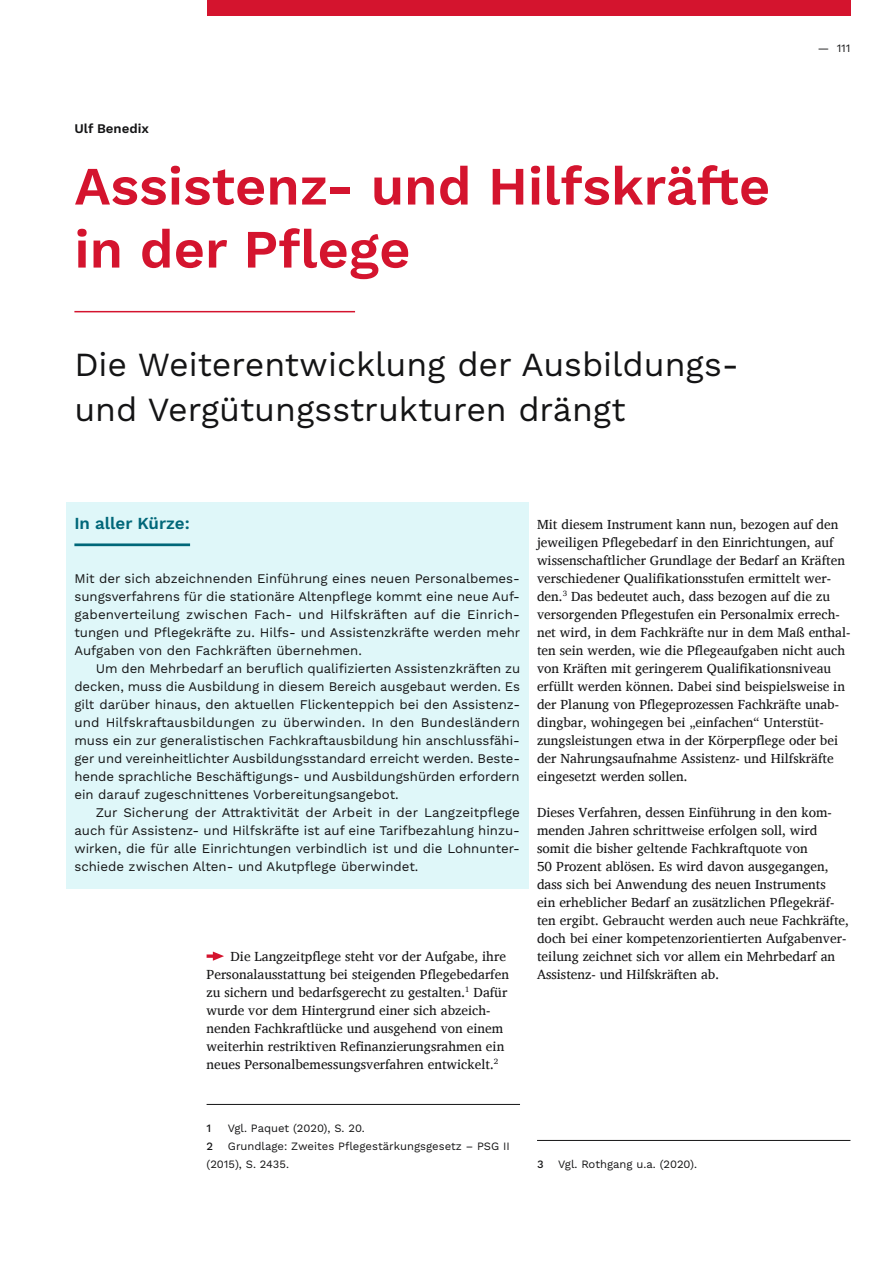
<style>
.page{position:relative;width:893px;height:1263px;background:#fff}
.page>*{position:absolute;margin:0;border:0;box-sizing:border-box;transform-origin:0 0}
.t1{font:600 54px/63px "Work Sans";color:#d4142e}
.t2{font:33.75px/45px "Work Sans";color:#141415}
.t3{font:600 16.8px "Work Sans";color:#006779}
.t4{font:13.5px/18px "Charis SIL";color:#141415}
.t5{font:13.2px/18px "Work Sans";color:#141415;text-align:justify}
.t6{font:600 13.2px "Work Sans";color:#141415}
.t7{font:11.25px/18px "Work Sans";color:#141415}
.t8{font:500 11.25px "Work Sans";color:#141415}
</style>
<div class="page">
<div style="left:207px;top:0;width:643px;height:16px;background:#d4142e"></div>
<hr style="left:74px;top:311px;width:281px;height:1px;background:#d4142e">
<div style="left:66px;top:502px;width:462px;height:387px;background:#dff7f9"></div>
<hr style="left:74px;top:543px;width:116px;height:3px;background:#006779">
<hr style="left:207px;top:1104px;width:313px;height:1px;background:#141415">
<hr style="left:537px;top:1140px;width:313px;height:1px;background:#141415">
<svg style="left:207px;top:951px;width:17px;height:10px"></svg>
<p class="t6" style="left:74px;top:120px;width:76px">Ulf Benedix</p>
<h1 class="t1" style="left:74px;top:157px;width:697px">Assistenz- und Hilfskräfte in der Pflege</h1>
<h2 class="t2" style="left:74px;top:343px;width:666px">Die Weiterentwicklung der Ausbildungs&shy;und Vergütungsstrukturen drängt</h2>
<p class="t7" style="left:818px;top:39px;width:34px">— 111</p>
<p class="t3" style="left:74px;top:513px;width:117px">In aller Kürze:</p>
<p class="t5" style="left:74px;top:570px;width:447px">Mit der sich abzeichnenden Einführung eines neuen Personalbemes&shy;sungsverfahrens für die stationäre Altenpflege kommt eine neue Auf&shy;gabenverteilung zwischen Fach- und Hilfskräften auf die Einrich&shy;tungen und Pflegekräfte zu. Hilfs- und Assistenzkräfte werden mehr Aufgaben von den Fachkräften übernehmen.</p>
<p class="t5" style="left:74px;top:660px;width:447px;text-indent:21px">Um den Mehrbedarf an beruflich qualifizierten Assistenzkräften zu decken, muss die Ausbildung in diesem Bereich ausgebaut werden. Es gilt darüber hinaus, den aktuellen Flickenteppich bei den Assistenz&shy;und Hilfskraftausbildungen zu überwinden. In den Bundesländern muss ein zur generalistischen Fachkraftausbildung hin anschlussfähi&shy;ger und vereinheitlichter Ausbildungsstandard erreicht werden. Beste&shy;hende sprachliche Beschäftigungs- und Ausbildungshürden erfordern ein darauf zugeschnittenes Vorbereitungsangebot.</p>
<p class="t5" style="left:74px;top:804px;width:447px;text-indent:21px">Zur Sicherung der Attraktivität der Arbeit in der Langzeitpflege auch für Assistenz- und Hilfskräfte ist auf eine Tarifbezahlung hinzu&shy;wirken, die für alle Einrichtungen verbindlich ist und die Lohnunter&shy;schiede zwischen Alten- und Akutpflege überwindet.</p>
<p class="t4" style="left:207px;top:947px;width:304px;text-indent:24px">Die Langzeitpflege steht vor der Aufgabe, ihre Personalausstattung bei steigenden Pflegebedarfen zu sichern und bedarfsgerecht zu gestalten.<sup>1</sup> Dafür wurde vor dem Hintergrund einer sich abzeich&shy;nenden Fachkraftlücke und ausgehend von einem weiterhin restriktiven Refinanzierungsrahmen ein neues Personalbemessungsverfahren entwickelt.<sup>2</sup></p>
<p class="t4" style="left:537px;top:515px;width:315px">Mit diesem Instrument kann nun, bezogen auf den jeweiligen Pflegebedarf in den Einrichtungen, auf wissenschaftlicher Grundlage der Bedarf an Kräften verschiedener Qualifikationsstufen ermittelt wer&shy;den.<sup>3</sup> Das bedeutet auch, dass bezogen auf die zu versorgenden Pflegestufen ein Personalmix errech&shy;net wird, in dem Fachkräfte nur in dem Maß enthal&shy;ten sein werden, wie die Pflegeaufgaben nicht auch von Kräften mit geringerem Qualifikationsniveau erfüllt werden können. Dabei sind beispielsweise in der Planung von Pflegeprozessen Fachkräfte unab&shy;dingbar, wohingegen bei „einfachen“ Unterstüt&shy;zungsleistungen etwa in der Körperpflege oder bei der Nahrungsaufnahme Assistenz- und Hilfskräfte eingesetzt werden sollen.</p>
<p class="t4" style="left:537px;top:803px;width:313px">Dieses Verfahren, dessen Einführung in den kom&shy;menden Jahren schrittweise erfolgen soll, wird somit die bisher geltende Fachkraftquote von<br>50 Prozent ablösen. Es wird davon ausgegangen, dass sich bei Anwendung des neuen Instruments<br>ein erheblicher Bedarf an zusätzlichen Pflegekräf&shy;ten ergibt. Gebraucht werden auch neue Fachkräfte, doch bei einer kompetenzorientierten Aufgabenver&shy;teilung zeichnet sich vor allem ein Mehrbedarf an Assistenz- und Hilfskräften ab.</p>
<p class="t8" style="left:207px;top:1121px;width:6px">1</p>
<p class="t7" style="left:228px;top:1119px;width:138px">Vgl. Paquet (2020), S. 20.</p>
<p class="t8" style="left:207px;top:1139px;width:8px">2</p>
<p class="t7" style="left:207px;top:1137px;width:305px;text-indent:21px">Grundlage: Zweites Pflegestärkungsgesetz – PSG II (2015), S. 2435.</p>
<p class="t8" style="left:537px;top:1157px;width:8px">3</p>
<p class="t7" style="left:558px;top:1155px;width:140px">Vgl. Rothgang u.a. (2020).</p>
</div>
